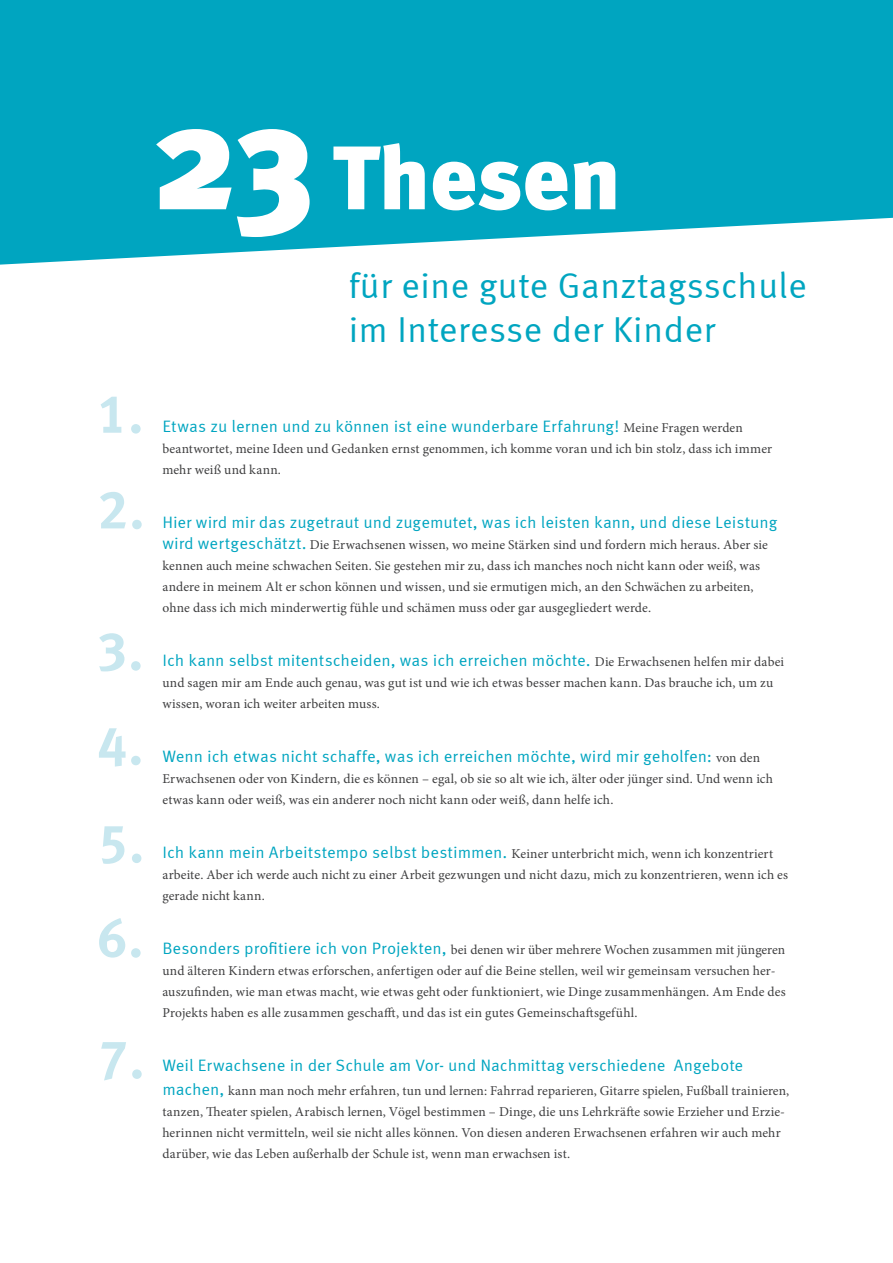
<style>
.page{position:relative;width:893px;height:1263px;background:#fff}
.page>*{position:absolute;margin:0;border:0;box-sizing:border-box;transform-origin:0 0}
.t1{font:900 90px "Meta";color:#fff}
.t2{font:700 54px/95.7px "Meta Correspondence";color:#c8e7ef}
.t3{font:36px/43.2px "Meta Correspondence";color:#00a5c0}
.t4{font:16.5px "Meta Correspondence";letter-spacing:-.005em;color:#00a5c0}
.t5{font:13.5px/21px "Minion Pro";letter-spacing:.005em;color:#3e3e3f}
.s1{font-size:150px}
.s2{font-family:"Minion Pro";font-size:13.5px;color:#3e3e3f}
.s3{font-family:"Meta Correspondence";font-size:16.5px;color:#00a5c0}
</style>
<div class="page">
<svg style="left:0;top:0;width:893px;height:265px;background:#16adc5"></svg>
<h1 class="t1" style="left:152px;top:124px;width:471px"><span class="s1">23</span> Thesen</h1>
<h3 class="t3" style="left:348px;top:264px;width:460px">für eine gute Ganztagsschule im Interesse der Kinder</h3>
<h2 class="t2" style="left:97px;top:365px;width:50px">1.<br>2.</h2>
<h2 class="t2" style="left:97px;top:602px;width:50px;text-align:justify">3.<br>4.<br>5.<br>6.</h2>
<h2 class="t2" style="left:98px;top:1011px;width:49px">7.</h2>
<p class="t4" style="left:162px;top:416px;width:582px">Etwas zu lernen und zu können ist eine wunderbare Erfahrung! <span class="s2">Meine Fragen werden</span></p>
<p class="t5" style="left:162px;top:438px;width:611px">beantwortet, meine Ideen und Gedanken ernst genommen, ich komme voran und ich bin stolz, dass ich immer mehr weiß und kann.</p>
<p class="t4" style="left:162px;top:512px;width:616px">Hier wird mir das zugetraut und zugemutet, was ich leisten kann, und diese Leistung</p>
<p class="t5" style="left:162px;top:534px;width:607px"><span class="s3">wird wertgeschätzt.</span> Die Erwachsenen wissen, wo meine Stärken sind und fordern mich heraus. Aber sie kennen auch meine schwachen Seiten. Sie gestehen mir zu, dass ich manches noch nicht kann oder weiß, was andere in meinem Alt er schon können und wissen, und sie ermutigen mich, an den Schwächen zu arbeiten, ohne dass ich mich minderwertig fühle und schämen muss oder gar ausgegliedert werde.</p>
<p class="t4" style="left:162px;top:650px;width:623px">Ich kann selbst mitentscheiden, was ich erreichen möchte. <span class="s2">Die Erwachsenen helfen mir dabei</span></p>
<p class="t5" style="left:162px;top:672px;width:612px">und sagen mir am Ende auch genau, was gut ist und wie ich etwas besser machen kann. Das brauche ich, um zu wissen, woran ich weiter arbeiten muss.</p>
<p class="t4" style="left:162px;top:746px;width:599px">Wenn ich etwas nicht schaffe, was ich erreichen möchte, wird mir geholfen: <span class="s2">von den</span></p>
<p class="t5" style="left:162px;top:768px;width:612px">Erwachsenen oder von Kindern, die es können – egal, ob sie so alt wie ich, älter oder jünger sind. Und wenn ich etwas kann oder weiß, was ein anderer noch nicht kann oder weiß, dann helfe ich.</p>
<p class="t5" style="left:162px;top:843px;width:627px"><span class="s3">Ich kann mein Arbeitstempo selbst bestimmen.</span> Keiner unterbricht mich, wenn ich konzentriert arbeite. Aber ich werde auch nicht zu einer Arbeit gezwungen und nicht dazu, mich zu konzentrieren, wenn ich es gerade nicht kann.</p>
<p class="t5" style="left:162px;top:939px;width:625px"><span class="s3">Besonders profitiere ich von Projekten,</span> bei denen wir über mehrere Wochen zusammen mit jüngeren und älteren Kindern etwas erforschen, anfertigen oder auf die Beine stellen, weil wir gemeinsam versuchen her&shy;auszufinden, wie man etwas macht, wie etwas geht oder funktioniert, wie Dinge zusammenhängen. Am Ende des Projekts haben es alle zusammen geschafft, und das ist ein gutes Gemeinschaftsgefühl.</p>
<p class="t4" style="left:162px;top:1055px;width:582px">Weil Erwachsene in der Schule am Vor- und Nachmittag verschiedene Angebote</p>
<p class="t5" style="left:162px;top:1080px;width:628px"><span class="s3">machen,</span> kann man noch mehr erfahren, tun und lernen: Fahrrad reparieren, Gitarre spielen, Fußball trainieren, tanzen, Theater spielen, Arabisch lernen, Vögel bestimmen – Dinge, die uns Lehrkräfte sowie Erzieher und Erzie&shy;herinnen nicht vermitteln, weil sie nicht alles können. Von diesen anderen Erwachsenen erfahren wir auch mehr darüber, wie das Leben außerhalb der Schule ist, wenn man erwachsen ist.</p>
</div>
